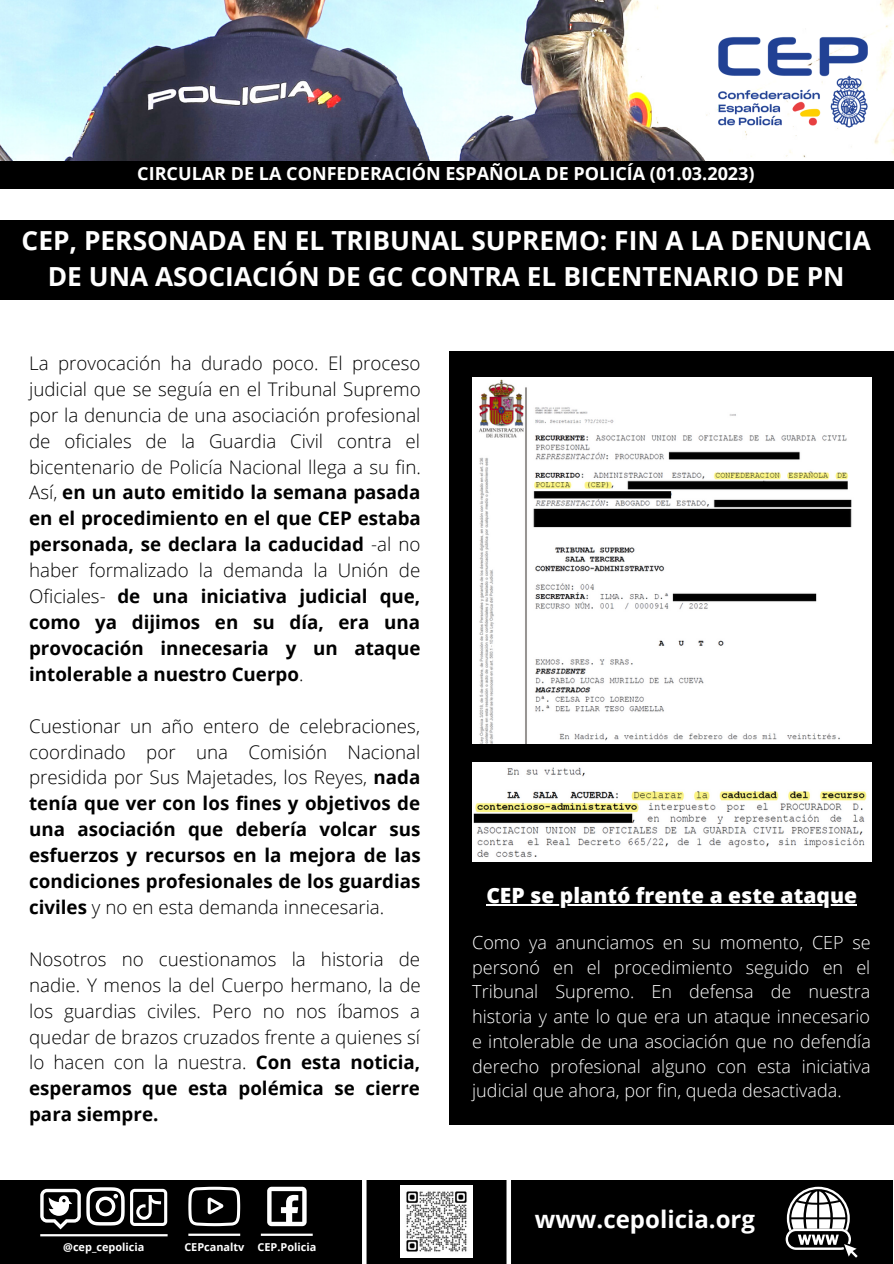
<style>
.page{position:relative;width:894px;height:1264px;background:#fff}
.page>*{position:absolute;margin:0;border:0;box-sizing:border-box;transform-origin:0 0}
.t1{font:700 26.25px/36px "Open Sans";color:#fff;text-align:center}
.t2{font:700 24px "Open Sans";color:#fff}
.t3{font:800 21px "Open Sans";color:#fff}
.t4{font:300 18.75px/26px "Open Sans";color:#000;text-align:justify}
.t5{font:700 18.75px/26px "Open Sans";color:#000;text-align:justify}
.t6{font:300 18px/24.8px "Open Sans";color:#fff;text-align:justify}
.t7{font:700 18px "Open Sans";color:#fff}
.t8{font:700 10.95px "Open Sans";color:#fff}
.s1{font-weight:700}
.s2{font-weight:300}
</style>
<div class="page">
<div style="left:0;top:160px;width:893px;height:29px;background:#000"></div>
<img style="left:0;top:0;width:893px;height:160px">
<div style="left:0;top:221px;width:893px;height:79px;background:#000"></div>
<div style="left:0;top:1179px;width:892px;height:84px;background:#000"></div>
<svg style="left:40px;top:1187px;width:127px;height:42px"></svg>
<hr style="left:40px;top:1234px;width:127px;height:2px;background:#fff">
<svg style="left:188px;top:1186px;width:52px;height:40px"></svg>
<hr style="left:188px;top:1233px;width:52px;height:2px;background:#fff">
<svg style="left:267px;top:1186px;width:39px;height:40px"></svg>
<hr style="left:261px;top:1233px;width:51px;height:2px;background:#fff">
<hr style="left:362px;top:1179px;width:4px;height:84px;background:#fff">
<div style="left:506px;top:1179px;width:5px;height:84px;background:#fff"></div>
<svg style="left:785px;top:1186px;width:72px;height:71px"></svg>
<div style="left:449px;top:351px;width:444px;height:773px;background:#000"></div>
<img style="left:472px;top:377px;width:398px;height:366px">
<img style="left:472px;top:762px;width:398px;height:99px">
<img style="left:712px;top:30px;width:159px;height:98px">
<img style="left:400px;top:1185px;width:72px;height:72px">
<hr style="left:486px;top:904px;width:370px;height:1px;background:#fff">
<p class="t7" style="left:137px;top:161px;width:618px">CIRCULAR DE LA CONFEDERACIÓN ESPAÑOLA DE POLICÍA (01.03.2023)</p>
<h1 class="t1" style="left:22px;top:222px;width:850px">CEP, PERSONADA EN EL TRIBUNAL SUPREMO: FIN A LA DENUNCIA<br>DE UNA ASOCIACIÓN DE GC CONTRA EL BICENTENARIO DE PN</h1>
<p class="t4" style="left:29px;top:349px;width:393px">La provocación ha durado poco. El proceso judicial que se seguía en el Tribunal Supremo por la denuncia de una asociación profesional de oficiales de la Guardia Civil contra el bicentenario de Policía Nacional llega a su fin.<br>Así, <span class="s1">en un auto emitido la semana pasada en el procedimiento en el que CEP estaba personada, se declara la caducidad</span> -al no haber formalizado la demanda la Unión de Oficiales- <span class="s1">de una iniciativa judicial que, como ya dijimos en su día, era una provocación innecesaria y un ataque intolerable a nuestro Cuerpo</span>.</p>
<p class="t5" style="left:29px;top:712px;width:393px"><span class="s2">Cuestionar un año entero de celebraciones, coordinado por una Comisión Nacional presidida por Sus Majetades, los Reyes,</span> nada tenía que ver con los fines y objetivos de una asociación que debería volcar sus esfuerzos y recursos en la mejora de las condiciones profesionales de los guardias civiles <span class="s2">y no en esta demanda innecesaria.</span></p>
<p class="t4" style="left:29px;top:945px;width:393px">Nosotros no cuestionamos la historia de nadie. Y menos la del Cuerpo hermano, la de los guardias civiles. Pero no nos íbamos a quedar de brazos cruzados frente a quienes sí lo hacen con la nuestra. <span class="s1">Con esta noticia, esperamos que esta polémica se cierre para siempre.</span></p>
<p class="t8" style="left:63px;top:1239px;width:83px">@cep_cepolicia</p>
<p class="t8" style="left:184px;top:1239px;width:133px">CEPcanaltv CEP.Policia</p>
<p class="t3" style="left:486px;top:880px;width:372px">CEP se plantó frente a este ataque</p>
<p class="t6" style="left:472px;top:929px;width:400px">Como ya anunciamos en su momento, CEP se personó en el procedimiento seguido en el Tribunal Supremo. En defensa de nuestra historia y ante lo que era un ataque innecesario e intolerable de una asociación que no defendía derecho profesional alguno con esta iniciativa judicial que ahora, por fin, queda desactivada.</p>
<p class="t2" style="left:534px;top:1202px;width:222px">www.cepolicia.org</p>
</div>
